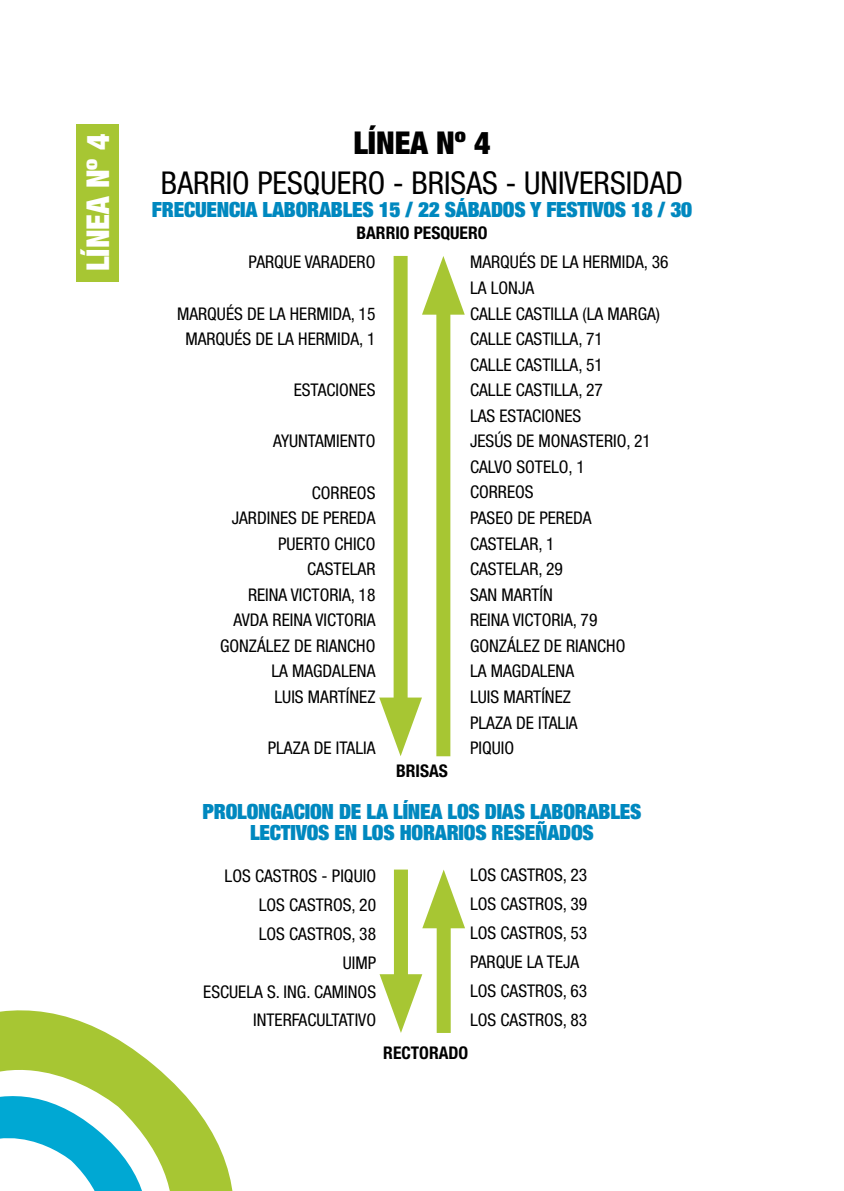
<style>
.page{position:relative;width:844px;height:1191px;background:#fff}
.page>*{position:absolute;margin:0;border:0;box-sizing:border-box;transform-origin:0 0}
.t1{font:condensed 31.5px "Helvetica Neue LT Std";color:#000}
.t2{font:900 condensed 31.5px "Helvetica Neue LT Std";color:#fff}
.t3{font:900 condensed 31.5px "Helvetica Neue LT Std";color:#000}
.t4{font:900 condensed 21px/21px "Helvetica Neue LT Std";letter-spacing:-.01em;color:#0088bf;text-align:center}
.t5{font:condensed 17.5px/25.6px "Helvetica Neue LT Std";color:#000;text-align:right}
.t6{font:700 condensed 17.5px "Helvetica Neue LT Std";color:#000}
</style>
<div class="page">
<svg style="left:0;top:1010px;width:233px;height:181px"></svg>
<div style="left:77px;top:124px;width:42px;height:157px;background:#a7c633"></div>
<div style="left:393px;top:256px;width:14px;height:466px;background:#a7c633"></div>
<svg style="left:379px;top:697px;width:43px;height:59px"></svg>
<div style="left:436px;top:290px;width:14px;height:466px;background:#a7c633"></div>
<svg style="left:422px;top:256px;width:42px;height:59px"></svg>
<div style="left:394px;top:869px;width:14px;height:129px;background:#a7c633"></div>
<svg style="left:379px;top:974px;width:43px;height:59px"></svg>
<div style="left:436px;top:904px;width:14px;height:129px;background:#a7c633"></div>
<svg style="left:422px;top:869px;width:43px;height:59px"></svg>
<h1 class="t2" style="left:79px;top:271px;width:139px;rotate:-90deg">LÍNEA Nº 4</h1>
<h1 class="t3" style="left:353px;top:124px;width:139px">LÍNEA Nº 4</h1>
<h1 class="t1" style="left:161px;top:164px;width:523px">BARRIO PESQUERO - BRISAS - UNIVERSIDAD</h1>
<p class="t4" style="left:152px;top:198px;width:541px">FRECUENCIA LABORABLES 15 / 22 SÁBADOS Y FESTIVOS 18 / 30</p>
<p class="t6" style="left:356px;top:222px;width:132px">BARRIO PESQUERO</p>
<p class="t5" style="left:248px;top:249px;width:128px">PARQUE VARADERO</p>
<p class="t5" style="left:177px;top:300px;width:200px;text-align:center">MARQUÉS DE LA HERMIDA, 15<br>MARQUÉS DE LA HERMIDA, 1</p>
<p class="t5" style="left:293px;top:377px;width:83px">ESTACIONES</p>
<p class="t5" style="left:273px;top:428px;width:104px">AYUNTAMIENTO</p>
<p class="t5" style="left:220px;top:479px;width:157px">CORREOS<br>JARDINES DE PEREDA<br>PUERTO CHICO<br>CASTELAR<br>REINA VICTORIA, 18<br>AVDA REINA VICTORIA<br>GONZÁLEZ DE RIANCHO<br>LA MAGDALENA<br>LUIS MARTÍNEZ</p>
<p class="t5" style="left:268px;top:735px;width:109px">PLAZA DE ITALIA</p>
<p class="t5" style="left:470px;top:249px;width:200px;text-align:left">MARQUÉS DE LA HERMIDA, 36<br>LA LONJA<br>CALLE CASTILLA (LA MARGA)<br>CALLE CASTILLA, 71<br>CALLE CASTILLA, 51<br>CALLE CASTILLA, 27<br>LAS ESTACIONES<br>JESÚS DE MONASTERIO, 21<br>CALVO SOTELO, 1<br>CORREOS<br>PASEO DE PEREDA<br>CASTELAR, 1<br>CASTELAR, 29<br>SAN MARTÍN<br>REINA VICTORIA, 79<br>GONZÁLEZ DE RIANCHO<br>LA MAGDALENA<br>LUIS MARTÍNEZ<br>PLAZA DE ITALIA<br>PIQUIO</p>
<p class="t6" style="left:396px;top:760px;width:53px">BRISAS</p>
<p class="t4" style="left:202px;top:801px;width:440px">PROLONGACION DE LA LÍNEA LOS DIAS LABORABLES<br>LECTIVOS EN LOS HORARIOS RESEÑADOS</p>
<p class="t5" style="left:470px;top:859px;width:119px;line-height:29.1px;text-align:left">LOS CASTROS, 23<br>LOS CASTROS, 39<br>LOS CASTROS, 53<br>PARQUE LA TEJA<br>LOS CASTROS, 63<br>LOS CASTROS, 83</p>
<p class="t5" style="left:203px;top:861px;width:174px;line-height:28.7px">LOS CASTROS - PIQUIO<br>LOS CASTROS, 20<br>LOS CASTROS, 38<br>UIMP<br>ESCUELA S. ING. CAMINOS<br>INTERFACULTATIVO</p>
<p class="t6" style="left:383px;top:1042px;width:86px">RECTORADO</p>
</div>
